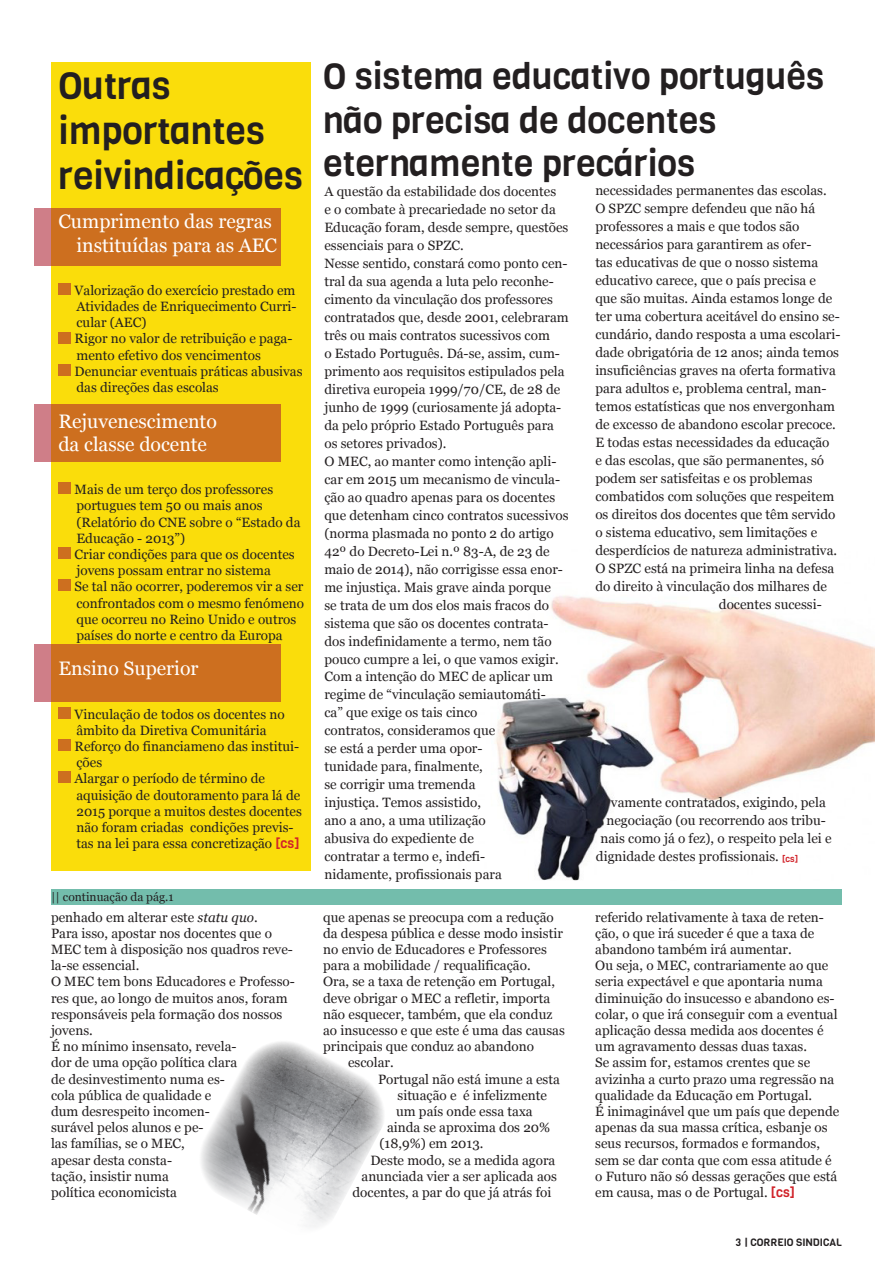
<style>
.page{position:relative;width:893px;height:1263px;background:#fff}
.page>*{position:absolute;margin:0;border:0;box-sizing:border-box;transform-origin:0 0}
.t1{font:37.5px/45px "Viga";color:#231f20}
.t2{font:36px/43.2px "Viga";color:#231f20}
.Lista{font:19.5px/23.4px "Georgia";color:#fff;text-align:right}
.texto{font:13.5px/18px "Georgia";color:#231f20}
.Lista-2{font:13.5px/16.2px "Georgia";color:#231f20}
.Lista-3{font:12px "Georgia";color:#231f20}
.t3{font:10.5px "Viga";color:#231f20}
.s1{font-family:"Viga";color:#d1232a}
.s2{font-style:italic}
.s3{font-family:"Viga";font-size:9px;color:#d1232a}
</style>
<div class="page">
<div style="left:51px;top:889px;width:791px;height:15px;background:#73bdac"></div>
<div style="left:51px;top:63px;width:259px;height:808px;background:#fadd0b"></div>
<img style="left:201px;top:1042px;width:183px;height:185px">
<img style="left:495px;top:595px;width:380px;height:285px">
<svg style="left:35px;top:208px;width:246px;height:57px;background:#cd7026"></svg>
<svg style="left:35px;top:404px;width:246px;height:57px;background:#cd7026"></svg>
<svg style="left:35px;top:644px;width:246px;height:58px;background:#cd7026"></svg>
<div style="left:58px;top:283px;width:13px;height:12px;background:#cd6f1f"></div>
<div style="left:58px;top:332px;width:13px;height:11px;background:#cd6f1f"></div>
<div style="left:58px;top:364px;width:13px;height:12px;background:#cd6f1f"></div>
<div style="left:58px;top:482px;width:13px;height:12px;background:#cd6f1f"></div>
<div style="left:58px;top:547px;width:13px;height:12px;background:#cd6f1f"></div>
<div style="left:58px;top:579px;width:13px;height:12px;background:#cd6f1f"></div>
<div style="left:58px;top:707px;width:13px;height:11px;background:#cd6f1f"></div>
<div style="left:58px;top:739px;width:13px;height:12px;background:#cd6f1f"></div>
<div style="left:58px;top:771px;width:13px;height:12px;background:#cd6f1f"></div>
<p class="t1" style="left:58px;top:63px;width:114px">Outras</p>
<p class="t1" style="left:58px;top:108px;width:246px">importantes reivindicações</p>
<p class="Lista" style="left:58px;top:210px;width:220px">Cumprimento das regras instituídas para as AEC</p>
<p class="Lista-2" style="left:75px;top:282px;width:223px;text-align:justify">Valorização do exercício prestado em Atividades de Enriquecimento Curri&shy;cular (AEC)</p>
<p class="Lista-2" style="left:75px;top:331px;width:219px">Rigor no valor de retribuição e paga&shy;mento efetivo dos vencimentos</p>
<p class="Lista-2" style="left:75px;top:363px;width:229px">Denunciar eventuais práticas abusivas das direções das escolas</p>
<p class="Lista" style="left:58px;top:409px;width:160px">Rejuvenescimento</p>
<p class="Lista" style="left:58px;top:432px;width:150px">da classe docente</p>
<p class="Lista-2" style="left:75px;top:481px;width:227px">Mais de um terço dos professores portugues tem 50 ou mais anos (Relatório do CNE sobre o “Estado da<br>Educação - 2013”)</p>
<p class="Lista-2" style="left:75px;top:546px;width:222px">Criar condições para que os docentes jovens possam entrar no sistema</p>
<p class="Lista-2" style="left:75px;top:578px;width:231px">Se tal não ocorrer, poderemos vir a ser confrontados com o mesmo fenómeno que ocorreu no Reino Unido e outros países do norte e centro da Europa</p>
<p class="Lista" style="left:58px;top:657px;width:142px">Ensino Superior</p>
<p class="Lista-2" style="left:75px;top:706px;width:212px">Vinculação de todos os docentes no âmbito da Diretiva Comunitária</p>
<p class="Lista-2" style="left:75px;top:738px;width:226px">Reforço do financiameno das institui&shy;ções</p>
<p class="Lista-2" style="left:75px;top:770px;width:229px">Alargar o período de término de aquisição de doutoramento para lá de 2015 porque a muitos destes docentes não foram criadas condições previs&shy;tas na lei para essa concretização <span class="s1">[cs]</span></p>
<p class="Lista-3" style="left:51px;top:890px;width:124px">|| continuação da pág.1</p>
<p class="texto" style="left:51px;top:908px;width:208px">penhado em alterar este <span class="s2">statu quo</span>.</p>
<p class="texto" style="left:51px;top:925px;width:243px;line-height:16.2px">Para isso, apostar nos docentes que o<br>MEC tem à disposição nos quadros reve&shy;la-se essencial.</p>
<p class="texto" style="left:51px;top:974px;width:245px;line-height:16.2px">O MEC tem bons Educadores e Professo&shy;res que, ao longo de muitos anos, foram responsáveis pela formação dos nossos jovens.</p>
<p class="texto" style="left:51px;top:1038px;width:188px;line-height:16.2px">É no mínimo insensato, revela&shy;dor de uma opção política clara de desinvestimento numa es&shy;cola pública de qualidade e dum desrespeito incomen&shy;surável pelos alunos e pe-<br>las famílias, se o MEC,<br>apesar desta consta-<br>tação, insistir numa<br>política economicista</p>
<p class="t2" style="left:323px;top:56px;width:503px">O sistema educativo português não precisa de docentes eternamente precários</p>
<p class="texto" style="left:324px;top:182px;width:246px">A questão da estabilidade dos docentes<br>e o combate à precariedade no setor da Educação foram, desde sempre, questões essenciais para o SPZC.</p>
<p class="texto" style="left:324px;top:254px;width:246px">Nesse sentido, constará como ponto cen&shy;tral da sua agenda a luta pelo reconhe&shy;cimento da vinculação dos professores contratados que, desde 2001, celebraram três ou mais contratos sucessivos com<br>o Estado Português. Dá-se, assim, cum&shy;primento aos requisitos estipulados pela diretiva europeia 1999/70/CE, de 28 de junho de 1999 (curiosamente já adopta&shy;da pelo próprio Estado Português para os setores privados).</p>
<p class="texto" style="left:324px;top:452px;width:246px">O MEC, ao manter como intenção apli&shy;car em 2015 um mecanismo de vincula&shy;ção ao quadro apenas para os docentes que detenham cinco contratos sucessivos (norma plasmada no ponto 2 do artigo 42º do Decreto-Lei n.º 83-A, de 23 de maio de 2014), não corrigisse essa enor&shy;me injustiça. Mais grave ainda porque<br>se trata de um dos elos mais fracos do sistema que são os docentes contrata&shy;dos indefinidamente a termo, nem tão pouco cumpre a lei, o que vamos exigir.</p>
<p class="texto" style="left:324px;top:668px;width:230px">Com a intenção do MEC de aplicar um regime de “vinculação semiautomáti&shy;ca” que exige os tais cinco<br>contratos, consideramos que<br>se está a perder uma opor-<br>tunidade para, finalmente,<br>se corrigir uma tremenda<br>injustiça. Temos assistido,<br>ano a ano, a uma utilização<br>abusiva do expediente de<br>contratar a termo e, indefi&shy;nidamente, profissionais para</p>
<p class="texto" style="left:323px;top:909px;width:241px;line-height:16.2px">que apenas se preocupa com a redução da despesa pública e desse modo insistir no envio de Educadores e Professores para a mobilidade / requalificação.</p>
<p class="texto" style="left:323px;top:973px;width:233px">Ora, se a taxa de retenção em Portugal,</p>
<p class="texto" style="left:323px;top:989px;width:229px">deve obrigar o MEC a refletir, importa</p>
<p class="texto" style="left:323px;top:1005px;width:231px">não esquecer, também, que ela conduz</p>
<p class="texto" style="left:323px;top:1021px;width:243px">ao insucesso e que este é uma das causas</p>
<p class="texto" style="left:323px;top:1037px;width:212px">principais que conduz ao abandono</p>
<p class="texto" style="left:348px;top:1054px;width:47px">escolar.</p>
<p class="texto" style="left:378px;top:1070px;width:183px">Portugal não está imune a esta</p>
<p class="texto" style="left:398px;top:1086px;width:151px">situação e é infelizmente</p>
<p class="texto" style="left:396px;top:1102px;width:138px">um país onde essa taxa</p>
<p class="texto" style="left:387px;top:1118px;width:165px">ainda se aproxima dos 20%</p>
<p class="texto" style="left:380px;top:1135px;width:105px">(18,9%) em 2013.</p>
<p class="texto" style="left:371px;top:1151px;width:186px">Deste modo, se a medida agora</p>
<p class="texto" style="left:361px;top:1167px;width:197px">anunciada vier a ser aplicada aos</p>
<p class="texto" style="left:352px;top:1183px;width:200px">docentes, a par do que já atrás foi</p>
<p class="texto" style="left:595px;top:182px;width:233px">necessidades permanentes das escolas.</p>
<p class="texto" style="left:595px;top:200px;width:247px">O SPZC sempre defendeu que não há professores a mais e que todos são necessários para garantirem as ofer-<br>tas educativas de que o nosso sistema educativo carece, que o país precisa e que são muitas. Ainda estamos longe de ter uma cobertura aceitável do ensino se&shy;cundário, dando resposta a uma escolari&shy;dade obrigatória de 12 anos; ainda temos insuficiências graves na oferta formativa para adultos e, problema central, man&shy;temos estatísticas que nos envergonham de excesso de abandono escolar precoce.</p>
<p class="texto" style="left:595px;top:434px;width:243px">E todas estas necessidades da educação e das escolas, que são permanentes, só podem ser satisfeitas e os problemas combatidos com soluções que respeitem os direitos dos docentes que têm servido o sistema educativo, sem limitações e desperdícios de natureza administrativa.</p>
<p class="texto" style="left:595px;top:560px;width:240px">O SPZC está na primeira linha na defesa</p>
<p class="texto" style="left:595px;top:578px;width:233px">do direito à vinculação dos milhares de</p>
<p class="texto" style="left:719px;top:596px;width:104px">docentes sucessi-</p>
<p class="texto" style="left:611px;top:794px;width:216px">vamente contratados, exigindo, pela</p>
<p class="texto" style="left:606px;top:812px;width:221px">negociação (ou recorrendo aos tribu-</p>
<p class="texto" style="left:600px;top:830px;width:233px">nais como já o fez), o respeito pela lei e</p>
<p class="texto" style="left:596px;top:848px;width:204px">dignidade destes profissionais. <span class="s3">[cs]</span></p>
<p class="texto" style="left:595px;top:909px;width:230px;line-height:16.2px">referido relativamente à taxa de reten&shy;ção, o que irá suceder é que a taxa de abandono também irá aumentar.</p>
<p class="texto" style="left:595px;top:957px;width:244px;line-height:16.2px">Ou seja, o MEC, contrariamente ao que seria expectável e que apontaria numa diminuição do insucesso e abandono es&shy;colar, o que irá conseguir com a eventual aplicação dessa medida aos docentes é um agravamento dessas duas taxas.</p>
<p class="texto" style="left:595px;top:1055px;width:241px;line-height:16.2px">Se assim for, estamos crentes que se avizinha a curto prazo uma regressão na qualidade da Educação em Portugal.</p>
<p class="texto" style="left:595px;top:1103px;width:246px;line-height:16.2px">É inimaginável que um país que depende apenas da sua massa crítica, esbanje os seus recursos, formados e formandos, sem se dar conta que com essa atitude é o Futuro não só dessas gerações que está em causa, mas o de Portugal. <span class="s1">[cs]</span></p>
<p class="t3" style="left:735px;top:1235px;width:108px">3 | CORREIO SINDICAL</p>
</div>
